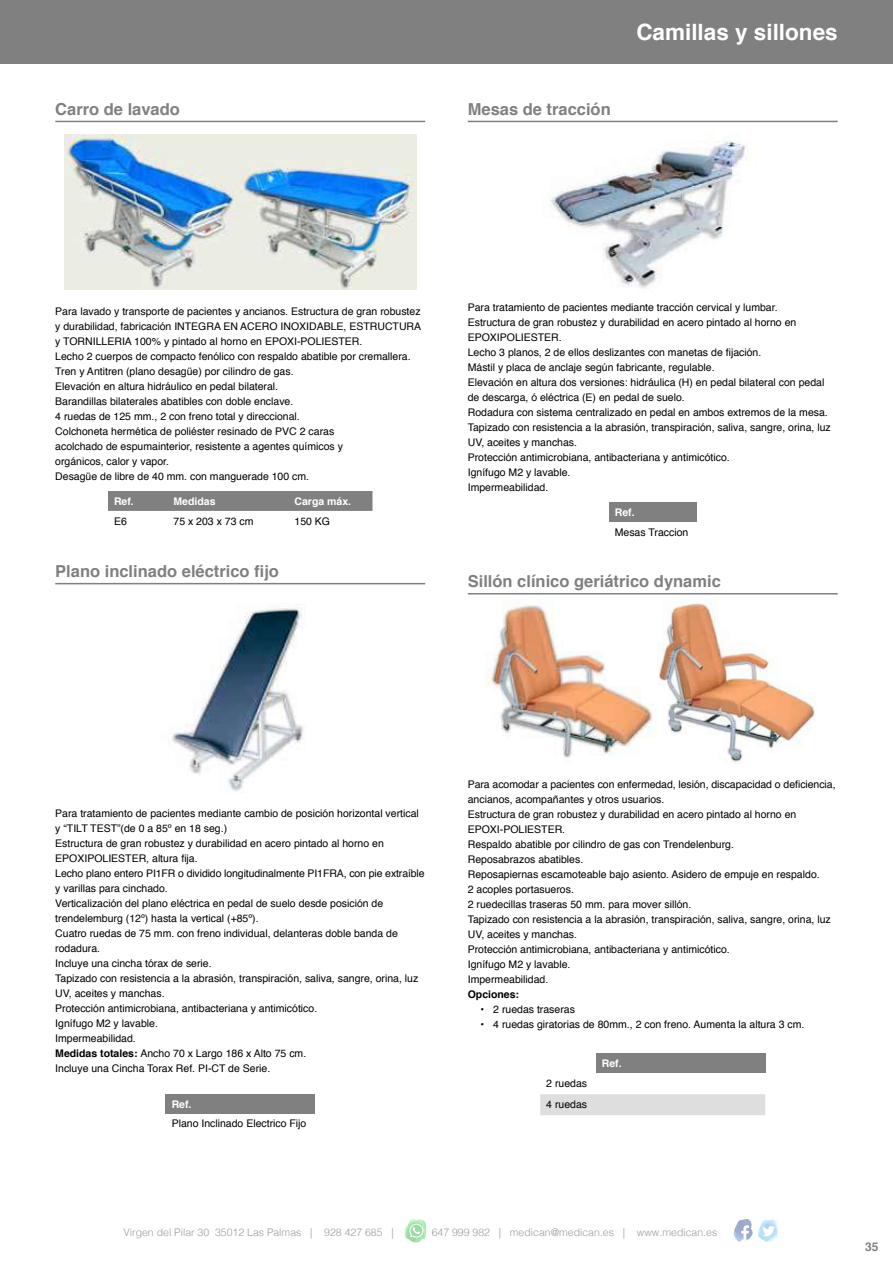
<style>
.page{position:relative;width:893px;height:1263px;background:#fff}
.page>*{position:absolute;margin:0;border:0;box-sizing:border-box;transform-origin:0 0}
.t1{font:700 22.5px "Helvetica";color:#fff}
.t2{font:700 16.5px "Helvetica";color:#808080}
.t3{font:700 12px "Helvetica";color:#808080}
.t4{font:10.5px/15px "Helvetica";color:#000}
.t5{font:300 10.5px "Helvetica";color:#9d9d9c}
.t6{font:700 10.5px "Helvetica";color:#fff}
.t7{font:700 10.5px "Helvetica";color:#000}
.s1{font-weight:700}
</style>
<div class="page">
<div style="left:0;top:0;width:893px;height:64px;background:#808080"></div>
<svg style="left:404px;top:1218px;width:23px;height:25px"></svg>
<svg style="left:733px;top:1219px;width:45px;height:23px"></svg>
<hr style="left:55px;top:583px;width:370px;height:1px;background:#808080">
<div style="left:166px;top:1094px;width:149px;height:19px;background:#808080"></div>
<img style="left:172px;top:603px;width:131px;height:189px">
<hr style="left:468px;top:593px;width:370px;height:1px;background:#808080">
<div style="left:596px;top:1053px;width:169px;height:20px;background:#808080"></div>
<div style="left:540px;top:1094px;width:225px;height:21px;background:#dedede"></div>
<img style="left:485px;top:600px;width:331px;height:162px">
<hr style="left:468px;top:121px;width:370px;height:1px;background:#808080">
<div style="left:609px;top:502px;width:88px;height:20px;background:#808080"></div>
<img style="left:550px;top:140px;width:196px;height:149px">
<hr style="left:55px;top:121px;width:370px;height:1px;background:#808080">
<div style="left:108px;top:491px;width:264px;height:20px;background:#808080"></div>
<img style="left:64px;top:134px;width:352px;height:156px">
<h2 class="t2" style="left:55px;top:96px;width:126px">Carro de lavado</h2>
<h2 class="t2" style="left:468px;top:96px;width:145px">Mesas de tracción</h2>
<h1 class="t1" style="left:636px;top:14px;width:203px">Camillas y sillones</h1>
<p class="t4" style="left:55px;top:304px;width:367px">Para lavado y transporte de pacientes y ancianos. Estructura de gran robustez y durabilidad, fabricación INTEGRA EN ACERO INOXIDABLE, ESTRUCTURA y TORNILLERIA 100% y pintado al horno en EPOXI-POLIESTER.<br>Lecho 2 cuerpos de compacto fenólico con respaldo abatible por cremallera.<br>Tren y Antitren (plano desagüe) por cilindro de gas.<br>Elevación en altura hidráulico en pedal bilateral.<br>Barandillas bilaterales abatibles con doble enclave.<br>4 ruedas de 125 mm., 2 con freno total y direccional.<br>Colchoneta hermética de poliéster resinado de PVC 2 caras<br>acolchado de espumainterior, resistente a agentes químicos y<br>orgánicos, calor y vapor.<br>Desagüe de libre de 40 mm. con manguerade 100 cm.</p>
<p class="t6" style="left:114px;top:493px;width:21px">Ref.</p>
<p class="t6" style="left:174px;top:493px;width:44px">Medidas</p>
<p class="t6" style="left:295px;top:493px;width:58px">Carga máx.</p>
<p class="t4" style="left:114px;top:514px;width:14px">E6</p>
<p class="t4" style="left:174px;top:514px;width:81px">75 x 203 x 73 cm</p>
<p class="t4" style="left:295px;top:514px;width:37px">150 KG</p>
<h2 class="t2" style="left:55px;top:558px;width:225px">Plano inclinado eléctrico fijo</h2>
<p class="t4" style="left:468px;top:300px;width:364px">Para tratamiento de pacientes mediante tracción cervical y lumbar.<br>Estructura de gran robustez y durabilidad en acero pintado al horno en EPOXIPOLIESTER.<br>Lecho 3 planos, 2 de ellos deslizantes con manetas de fijación.<br>Mástil y placa de anclaje según fabricante, regulable.<br>Elevación en altura dos versiones: hidráulica (H) en pedal bilateral con pedal de descarga, ó eléctrica (E) en pedal de suelo.<br>Rodadura con sistema centralizado en pedal en ambos extremos de la mesa.<br>Tapizado con resistencia a la abrasión, transpiración, saliva, sangre, orina, luz UV, aceites y manchas.<br>Protección antimicrobiana, antibacteriana y antimicótico.<br>Ignífugo M2 y lavable.<br>Impermeabilidad.</p>
<p class="t6" style="left:615px;top:503px;width:21px">Ref.</p>
<p class="t4" style="left:615px;top:525px;width:75px">Mesas Traccion</p>
<h2 class="t2" style="left:468px;top:568px;width:255px">Sillón clínico geriátrico dynamic</h2>
<p class="t4" style="left:55px;top:806px;width:371px">Para tratamiento de pacientes mediante cambio de posición horizontal vertical y “TILT TEST”(de 0 a 85º en 18 seg.)<br>Estructura de gran robustez y durabilidad en acero pintado al horno en EPOXIPOLIESTER, altura fija.<br>Lecho plano entero PI1FR o dividido longitudinalmente PI1FRA, con pie extraíble y varillas para cinchado.<br>Verticalización del plano eléctrica en pedal de suelo desde posición de trendelemburg (12º) hasta la vertical (+85º).<br>Cuatro ruedas de 75 mm. con freno individual, delanteras doble banda de rodadura.<br>Incluye una cincha tórax de serie.<br>Tapizado con resistencia a la abrasión, transpiración, saliva, sangre, orina, luz UV, aceites y manchas.<br>Protección antimicrobiana, antibacteriana y antimicótico.<br>Ignífugo M2 y lavable.<br>Impermeabilidad.<br><span class="s1">Medidas totales:</span> Ancho 70 x Largo 186 x Alto 75 cm.<br>Incluye una Cincha Torax Ref. PI-CT de Serie.</p>
<p class="t6" style="left:172px;top:1095px;width:21px">Ref.</p>
<p class="t4" style="left:172px;top:1116px;width:136px">Plano Inclinado Electrico Fijo</p>
<p class="t4" style="left:468px;top:777px;width:369px">Para acomodar a pacientes con enfermedad, lesión, discapacidad o deficiencia, ancianos, acompañantes y otros usuarios.<br>Estructura de gran robustez y durabilidad en acero pintado al horno en EPOXI-POLIESTER.<br>Respaldo abatible por cilindro de gas con Trendelenburg.<br>Reposabrazos abatibles.<br>Reposapiernas escamoteable bajo asiento. Asidero de empuje en respaldo.<br>2 acoples portasueros.<br>2 ruedecillas traseras 50 mm. para mover sillón.<br>Tapizado con resistencia a la abrasión, transpiración, saliva, sangre, orina, luz UV, aceites y manchas.<br>Protección antimicrobiana, antibacteriana y antimicótico.<br>Ignífugo M2 y lavable.<br>Impermeabilidad.</p>
<p class="t7" style="left:468px;top:985px;width:53px">Opciones:</p>
<p class="t4" style="left:480px;top:1002px;width:96px">• 2 ruedas traseras</p>
<p class="t4" style="left:480px;top:1017px;width:325px">• 4 ruedas giratorias de 80mm., 2 con freno. Aumenta la altura 3 cm.</p>
<p class="t6" style="left:602px;top:1055px;width:21px">Ref.</p>
<p class="t4" style="left:546px;top:1073px;width:42px;line-height:21px">2 ruedas<br>4 ruedas</p>
<p class="t5" style="left:123px;top:1223px;width:272px">Virgen del Pilar 30 35012 Las Palmas | 928 427 685 |</p>
<p class="t5" style="left:432px;top:1223px;width:287px">647 999 982 | medican@medican.es | www.medican.es</p>
<p class="t3" style="left:865px;top:1237px;width:15px">35</p>
</div>
